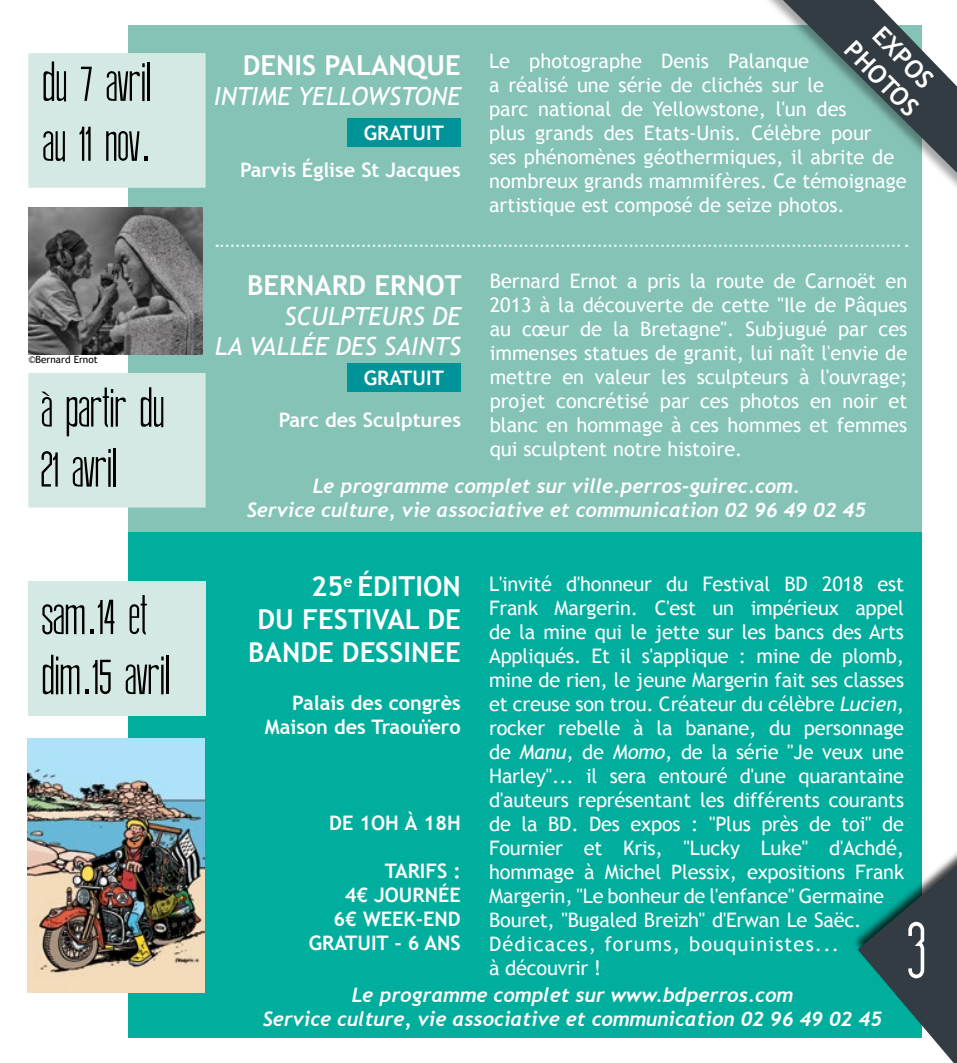
<style>
.page{position:relative;width:957px;height:1063px;background:#fff}
.page>*{position:absolute;margin:0;border:0;box-sizing:border-box;transform-origin:0 0}
.t1{font:80px "Thin Design";color:#fff}
.t2{font:50px/60px "Thin Design";color:#000;scale:1.05 1}
.t3{font:700 27.5px/33px "Trebuchet MS";color:#fff}
.t4{font:italic 25px/30px "Trebuchet MS";color:#fff;text-align:right}
.t5{font:700 25px/29.8px "Trebuchet MS";color:#fff}
.t6{font:20px/24px "Trebuchet MS";letter-spacing:-.01em;color:#fff}
.t7{font:italic 700 20px/24px "Trebuchet";color:#fff;text-align:center}
.t8{font:700 20px/24px "Trebuchet MS";color:#fff;text-align:right}
.t9{font:10px "Trebuchet MS";color:#000}
.s1{font-style:italic}
</style>
<div class="page">
<div style="left:128px;top:531px;width:793px;height:507px;background:#00ae9e"></div>
<div style="left:128px;top:25px;width:793px;height:506px;background:#85c3b7"></div>
<div style="left:851px;top:809px;width:106px;height:254px;background:#000;opacity:.75"></div>
<svg style="left:857px;top:866px;width:100px;height:197px"></svg>
<div style="left:28px;top:53px;width:178px;height:135px;background:#d5e9e4"></div>
<div style="left:28px;top:581px;width:178px;height:135px;background:#d5e9e4"></div>
<img style="left:27px;top:739px;width:177px;height:254px">
<div style="left:28px;top:373px;width:178px;height:135px;background:#d5e9e4"></div>
<img style="left:28px;top:207px;width:175px;height:147px">
<div style="left:347px;top:119px;width:113px;height:28px;background:#009498"></div>
<svg style="left:217px;top:244px;width:690px;height:3px"></svg>
<div style="left:347px;top:363px;width:113px;height:29px;background:#009498"></div>
<div style="left:736px;top:0;width:221px;height:213px;background:#000;opacity:.35"></div>
<svg style="left:783px;top:0;width:174px;height:173px"></svg>
<h2 class="t2" style="left:43px;top:55px;width:105px">du 7 avril au 11 nov.</h2>
<p class="t9" style="left:28px;top:354px;width:71px">©Bernard Ernot</p>
<h2 class="t2" style="left:41px;top:380px;width:119px">à partir du<br>21 avril</h2>
<h2 class="t2" style="left:42px;top:588px;width:123px">sam.14 et dim.15 avril</h2>
<h3 class="t3" style="left:243px;top:49px;width:16px">DENIS</h3>
<h3 class="t3" style="left:324px;top:49px;width:119px">PALANQUE</h3>
<p class="t4" style="left:214px;top:82px;width:248px">INTIME YELLOWSTONE</p>
<p class="t8" style="left:364px;top:121px;width:82px">Gratuit</p>
<p class="t8" style="left:240px;top:158px;width:222px">Parvis Église St Jacques</p>
<h3 class="t3" style="left:247px;top:268px;width:216px">Bernard ernot</h3>
<p class="t4" style="left:215px;top:301px;width:248px">SCULPTEURS DE<br>LA VALLÉE DES SAINTS</p>
<p class="t8" style="left:364px;top:366px;width:82px">Gratuit</p>
<p class="t8" style="left:279px;top:407px;width:184px">Parc des Sculptures</p>
<p class="t5" style="left:880px;top:14px;width:58px;text-indent:10px;rotate:45deg">EXPOS<br>PHOTOS</p>
<p class="t6" style="left:489px;top:49px;width:419px">Le photographe Denis Palanque<br>a réalisé une série de clichés sur le<br>parc national de Yellowstone, l'un des<br>plus grands des Etats-Unis. Célèbre pour<br>ses phénomènes géothermiques, il abrite de nombreux grands mammifères. Ce témoignage artistique est composé de seize photos.</p>
<p class="t6" style="left:490px;top:270px;width:419px;text-align:justify">Bernard Ernot a pris la route de Carnoët en 2013 à la découverte de cette "Ile de Pâques au cœur de la Bretagne". Subjugué par ces immenses statues de granit, lui naît l'envie de mettre en valeur les sculpteurs à l'ouvrage; projet concrétisé par ces photos en noir et blanc en hommage à ces hommes et femmes qui sculptent notre histoire.</p>
<p class="t7" style="left:247px;top:474px;width:621px">Le programme complet sur ville.perros-guirec.com.<br>Service culture, vie associative et communication 02 96 49 02 45</p>
<h3 class="t3" style="left:258px;top:570px;width:131px;text-indent:54px">25<sup>e</sup> ÉDITION<br>DU FESTI</h3>
<h3 class="t3" style="left:372px;top:603px;width:72px">VAL DE</h3>
<h3 class="t3" style="left:248px;top:636px;width:51px">BANDE</h3>
<h3 class="t3" style="left:342px;top:636px;width:16px">DESSINEE</h3>
<p class="t8" style="left:265px;top:691px;width:197px">Palais des congrès<br>Maison des Traouïero</p>
<p class="t8" style="left:329px;top:811px;width:133px">de 1oh à 18h</p>
<p class="t8" style="left:309px;top:859px;width:153px">tARI FS :<br>4€ journÉe<br>6€ week-end gratuit - 6 ans</p>
<p class="t6" style="left:489px;top:572px;width:416px">L'invité d'honneur du Festival BD 2018 est Frank Margerin. C'est un impérieux appel de la mine qui le jette sur les bancs des Arts Appliqués. Et il s'applique : mine de plomb, mine de rien, le jeune Margerin fait ses classes et creuse son trou. Créateur du célèbre <span class="s1">LUCIEN</span>, rocker rebelle à la banane, du personnage de <span class="s1">MANU</span>, de <span class="s1">MOMO</span>, de la série "Je veux une Harley"... il sera entouré d'une quarantaine d'auteurs représentant les différents courants de la BD. Des expos : "Plus près de toi" de Fournier et Kris, "Lucky Luke" d'Achdé, hommage à Michel Plessix, expositions Frank Margerin, "Le bonheur de l'enfance" Germaine Bouret, "Bugaled Breizh" d'Erwan Le Saëc.<br>Dédicaces, forums, bouquinistes...<br>à découvrir !</p>
<h1 class="t1" style="left:907px;top:910px;width:20px">3</h1>
<p class="t7" style="left:263px;top:983px;width:621px">Le programme complet sur www.bdperros.com<br>Service culture, vie associative et communication 02 96 49 02 45</p>
</div>
